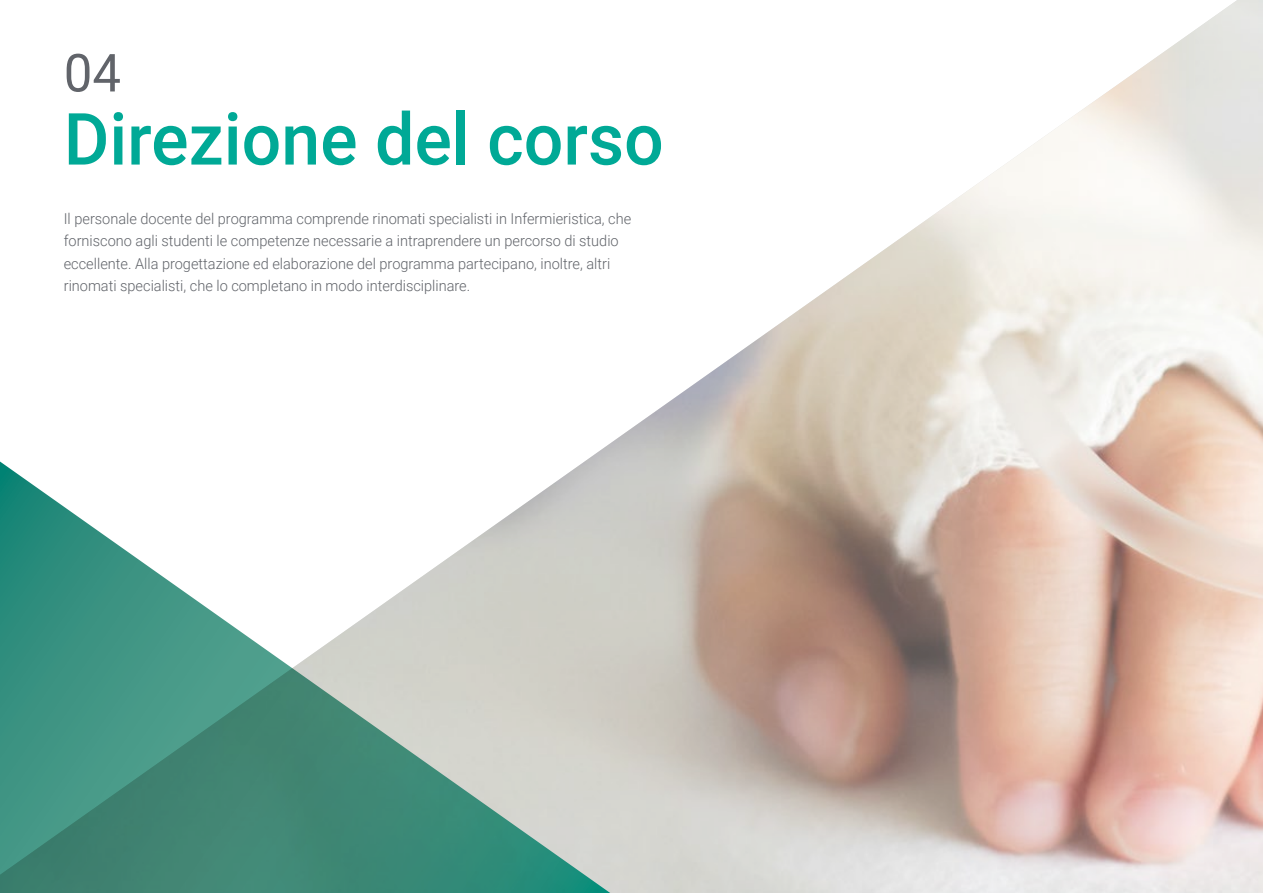
<style>
.page{position:relative;width:1263px;height:893px;background:#fff}
.page>*{position:absolute;margin:0;border:0;box-sizing:border-box;transform-origin:0 0}
.t1{font:500 72px "Roboto";color:#00a996}
.t2{font:52.5px "Roboto";color:#61646a}
.t3{font:300 15px/22.5px "Roboto";color:#61646a}
</style>
<div class="page">
<img style="left:607px;top:0;width:656px;height:893px">
<svg style="left:0;top:446px;width:640px;height:447px"></svg>
<h2 class="t2" style="left:64px;top:36px;width:59px">04</h2>
<h1 class="t1" style="left:64px;top:89px;width:601px">Direzione del corso</h1>
<p class="t3" style="left:64px;top:207px;width:569px">Il personale docente del programma comprende rinomati specialisti in Infermieristica, che forniscono agli studenti le competenze necessarie a intraprendere un percorso di studio eccellente. Alla progettazione ed elaborazione del programma partecipano, inoltre, altri rinomati specialisti, che lo completano in modo interdisciplinare.</p>
</div>
